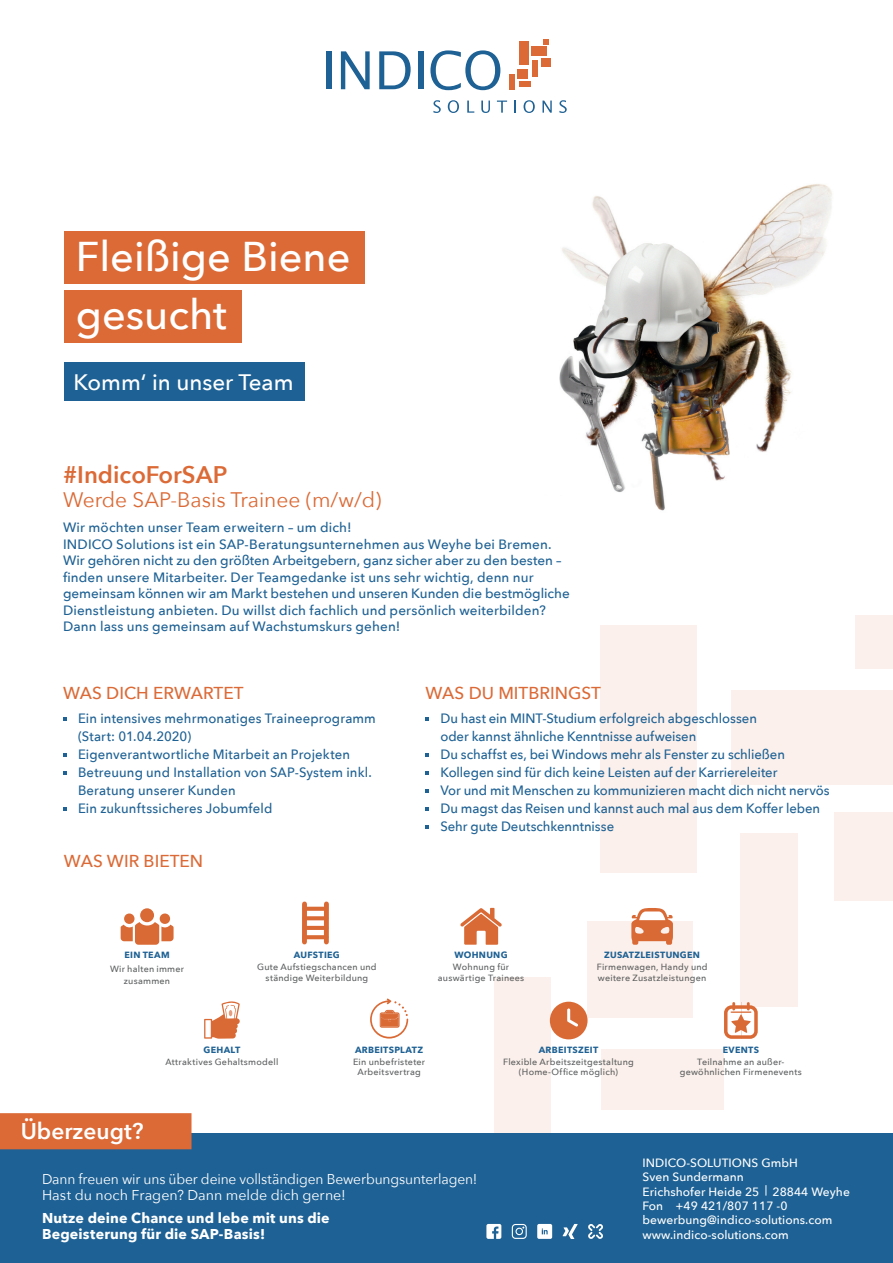
<style>
.page{position:relative;width:893px;height:1263px;background:#fff}
.page>*{position:absolute;margin:0;border:0;box-sizing:border-box;transform-origin:0 0}
.t1{font:500 41.55px/57.4px "Avenir Next";color:#fff}
.t2{font:600 24px "Avenir Next";color:#db6a36}
.t3{font:600 22.65px "Avenir Next";color:#fff}
.t4{font:500 22.35px "Avenir Next";color:#fff}
.t5{font:21px "Avenir Next";color:#db6a36}
.t6{font:500 17.25px "Avenir Next";color:#db6a36}
.t7{font:14.25px/16.5px "Avenir Next";letter-spacing:-.005em;color:#fff}
.t8{font:700 14.25px/16.5px "Avenir Next";letter-spacing:.015em;color:#fff}
.t9{font:500 13.5px/16.5px "Avenir Next";letter-spacing:.005em;color:#1e6194}
.t10{font:500 12px "Avenir Next";letter-spacing:.005em;color:#fff}
.t11{font:500 9px/12px "Avenir Next";letter-spacing:.025em;color:#5e6061;text-align:center}
.s1{font-weight:700;color:#1e6194}
</style>
<div class="page">
<div style="left:600px;top:625px;width:97px;height:248px;background:#fbf0eb"></div>
<div style="left:731px;top:691px;width:162px;height:94px;background:#fbf0eb"></div>
<div style="left:834px;top:812px;width:59px;height:89px;background:#fbf0eb"></div>
<div style="left:855px;top:615px;width:38px;height:54px;background:#fbf0eb"></div>
<div style="left:587px;top:921px;width:105px;height:97px;background:#fbf0eb"></div>
<div style="left:740px;top:833px;width:58px;height:173px;background:#fbf0eb"></div>
<div style="left:601px;top:1049px;width:122px;height:61px;background:#fbf0eb"></div>
<div style="left:494px;top:977px;width:57px;height:157px;background:#fbf0eb"></div>
<img style="left:559px;top:184px;width:273px;height:327px">
<div style="left:0;top:1133px;width:893px;height:130px;background:#1e6194"></div>
<div style="left:519px;top:41px;width:9px;height:23px;background:#db6a36"></div>
<div style="left:532px;top:47px;width:15px;height:9px;background:#db6a36"></div>
<div style="left:541px;top:59px;width:10px;height:8px;background:#db6a36"></div>
<svg style="left:543px;top:40px;width:6px;height:5px"></svg>
<div style="left:518px;top:69px;width:10px;height:9px;background:#db6a36"></div>
<div style="left:532px;top:61px;width:6px;height:16px;background:#db6a36"></div>
<div style="left:519px;top:81px;width:12px;height:6px;background:#db6a36"></div>
<div style="left:509px;top:74px;width:5px;height:15px;background:#db6a36"></div>
<svg style="left:433px;top:100px;width:8px;height:13px"></svg>
<svg style="left:448px;top:100px;width:11px;height:13px"></svg>
<svg style="left:467px;top:101px;width:7px;height:12px"></svg>
<svg style="left:481px;top:101px;width:9px;height:12px"></svg>
<svg style="left:497px;top:101px;width:10px;height:12px"></svg>
<svg style="left:514px;top:101px;width:2px;height:12px"></svg>
<svg style="left:524px;top:100px;width:11px;height:13px"></svg>
<svg style="left:542px;top:101px;width:10px;height:12px"></svg>
<svg style="left:559px;top:100px;width:8px;height:13px"></svg>
<div style="left:326px;top:51px;width:5px;height:38px;background:#1e6194"></div>
<svg style="left:341px;top:51px;width:29px;height:38px"></svg>
<svg style="left:379px;top:51px;width:32px;height:38px"></svg>
<div style="left:418px;top:51px;width:5px;height:38px;background:#1e6194"></div>
<svg style="left:430px;top:50px;width:70px;height:40px"></svg>
<div style="left:0;top:1113px;width:192px;height:36px;background:#db6a36"></div>
<div style="left:64px;top:290px;width:178px;height:52px;background:#db6a36"></div>
<div style="left:64px;top:231px;width:300px;height:52px;background:#db6a36"></div>
<div style="left:64px;top:362px;width:240px;height:39px;background:#1e6194"></div>
<div style="left:160px;top:913px;width:10px;height:11px;background:#da6a35;border-radius:50%"></div>
<div style="left:124px;top:913px;width:11px;height:11px;background:#da6a35;border-radius:50%"></div>
<svg style="left:121px;top:922px;width:53px;height:23px"></svg>
<div style="left:140px;top:908px;width:14px;height:14px;background:#da6a35;border-radius:50%"></div>
<svg style="left:302px;top:901px;width:27px;height:43px"></svg>
<svg style="left:304px;top:907px;width:22px;height:4px"></svg>
<svg style="left:305px;top:916px;width:21px;height:4px"></svg>
<hr style="left:305px;top:926px;width:21px;height:4px;background:#da6a35">
<svg style="left:305px;top:935px;width:21px;height:4px"></svg>
<svg style="left:631px;top:908px;width:42px;height:37px"></svg>
<svg style="left:460px;top:908px;width:42px;height:37px"></svg>
<svg style="left:204px;top:1001px;width:36px;height:38px"></svg>
<div style="left:724px;top:1005px;width:34px;height:34px;border:3px solid #da6a35;border-radius:6px"></div>
<svg style="left:731px;top:1002px;width:20px;height:37px"></svg>
<svg style="left:425px;top:717px;width:4px;height:4px"></svg>
<svg style="left:425px;top:753px;width:4px;height:4px"></svg>
<svg style="left:425px;top:771px;width:4px;height:4px"></svg>
<svg style="left:425px;top:789px;width:4px;height:4px"></svg>
<svg style="left:425px;top:807px;width:4px;height:4px"></svg>
<svg style="left:425px;top:825px;width:4px;height:4px"></svg>
<svg style="left:486px;top:1224px;width:15px;height:15px"></svg>
<div style="left:512px;top:1224px;width:15px;height:15px;border:1px solid #fff;border-radius:3px"></div>
<div style="left:515px;top:1228px;width:8px;height:7px;border:1px solid #fff;border-radius:50%"></div>
<svg style="left:537px;top:1224px;width:15px;height:15px"></svg>
<svg style="left:563px;top:1224px;width:15px;height:15px"></svg>
<svg style="left:588px;top:1224px;width:15px;height:15px"></svg>
<svg style="left:63px;top:717px;width:4px;height:3px"></svg>
<svg style="left:63px;top:753px;width:4px;height:3px"></svg>
<svg style="left:63px;top:771px;width:4px;height:3px"></svg>
<svg style="left:63px;top:807px;width:4px;height:3px"></svg>
<svg style="left:550px;top:1002px;width:38px;height:37px"></svg>
<svg style="left:370px;top:999px;width:38px;height:39px"></svg>
<p class="t1" style="left:76px;top:227px;width:276px">Fleißige Biene gesucht</p>
<p class="t4" style="left:74px;top:363px;width:222px">Komm‘ in unser Team</p>
<p class="t2" style="left:63px;top:454px;width:166px">#IndicoForSAP</p>
<p class="t5" style="left:63px;top:482px;width:320px">Werde SAP-Basis Trainee (m/w/d)</p>
<p class="t9" style="left:63px;top:519px;width:508px">Wir möchten unser Team erweitern – um dich!<br>INDICO Solutions ist ein SAP-Beratungsunternehmen aus Weyhe bei Bremen.<br>Wir gehören nicht zu den größten Arbeitgebern, ganz sicher aber zu den besten – finden unsere Mitarbeiter. Der Teamgedanke ist uns sehr wichtig, denn nur gemeinsam können wir am Markt bestehen und unseren Kunden die bestmögliche Dienstleistung anbieten. Du willst dich fachlich und persönlich weiterbilden?<br>Dann lass uns gemeinsam auf Wachstumskurs gehen!</p>
<p class="t6" style="left:63px;top:678px;width:182px">WAS DICH ERWARTET</p>
<p class="t9" style="left:78px;top:709px;width:299px">Ein intensives mehrmonatiges Traineeprogramm</p>
<p class="t9" style="left:78px;top:727px;width:115px">(Start: 01.04.2020)</p>
<p class="t9" style="left:78px;top:745px;width:274px">Eigenverantwortliche Mitarbeit an Projekten</p>
<p class="t9" style="left:78px;top:762px;width:295px;line-height:18px">Betreuung und Installation von SAP-System inkl.<br>Beratung unserer Kunden</p>
<p class="t9" style="left:78px;top:799px;width:196px">Ein zukunftssicheres Jobumfeld</p>
<p class="t6" style="left:425px;top:678px;width:177px">WAS DU MITBRINGST</p>
<p class="t9" style="left:440px;top:709px;width:318px;line-height:18px">Du hast ein MINT-Studium erfolgreich abgeschlossen oder kannst ähnliche Kenntnisse aufweisen</p>
<p class="t9" style="left:440px;top:746px;width:346px">Du schaffst es, bei Windows mehr als Fenster zu schließen</p>
<p class="t9" style="left:440px;top:764px;width:339px">Kollegen sind für dich keine Leisten auf der Karriereleiter</p>
<p class="t9" style="left:440px;top:782px;width:391px">Vor und mit Menschen zu kommunizieren macht dich nicht nervös</p>
<p class="t9" style="left:440px;top:800px;width:381px">Du magst das Reisen und kannst auch mal aus dem Koffer leben</p>
<p class="t9" style="left:440px;top:818px;width:175px">Sehr gute Deutschkenntnisse</p>
<p class="t6" style="left:64px;top:847px;width:141px">WAS WIR BIETEN</p>
<p class="t11" style="left:110px;top:947px;width:76px;line-height:14.2px"><span class="s1">EIN TEAM<br></span>Wir halten immer</p>
<p class="t11" style="left:124px;top:975px;width:48px">zusammen</p>
<p class="t11" style="left:257px;top:949px;width:121px"><span class="s1">AUFSTIEG<br></span>Gute Aufstiegschancen und</p>
<p class="t11" style="left:266px;top:971px;width:104px">ständige Weiterbildung</p>
<p class="t11" style="left:453px;top:949px;width:58px;text-align:left"><span class="s1">WOHNUNG<br></span>Wohnung für</p>
<p class="t11" style="left:438px;top:971px;width:88px">auswärtige Trainees</p>
<p class="t11" style="left:597px;top:949px;width:112px"><span class="s1">ZUSATZLEISTUNGEN<br></span>Firmenwagen, Handy und</p>
<p class="t11" style="left:598px;top:971px;width:110px">weitere Zusatzleistungen</p>
<p class="t11" style="left:165px;top:1043px;width:114px"><span class="s1">GEHALT<br></span>Attraktives Gehaltsmodell</p>
<p class="t11" style="left:503px;top:1043px;width:132px"><span class="s1">ARBEITSZEIT<br></span>Flexible Arbeitszeitgestaltung</p>
<p class="t11" style="left:519px;top:1066px;width:101px">(Home-Office möglich)</p>
<p class="t11" style="left:353px;top:1043px;width:74px;text-align:left"><span class="s1">ARBEITSPLATZ<br></span>Ein unbefristeter</p>
<p class="t11" style="left:357px;top:1066px;width:65px">Arbeitsvertrag</p>
<p class="t11" style="left:697px;top:1043px;width:89px"><span class="s1">EVENTS<br></span>Teilnahme an außer-</p>
<p class="t11" style="left:680px;top:1066px;width:124px">gewöhnlichen Firmenevents</p>
<p class="t3" style="left:21px;top:1112px;width:124px">Überzeugt?</p>
<p class="t7" style="left:42px;top:1170px;width:437px">Dann freuen wir uns über deine vollständigen Bewerbungsunterlagen!<br>Hast du noch Fragen? Dann melde dich gerne!</p>
<p class="t8" style="left:42px;top:1209px;width:289px">Nutze deine Chance und lebe mit uns die<br>Begeisterung für die SAP-Basis!</p>
<p class="t10" style="left:642px;top:1152px;width:157px">INDICO-SOLUTIONS GmbH</p>
<p class="t10" style="left:642px;top:1167px;width:103px">Sven Sundermann</p>
<p class="t10" style="left:642px;top:1181px;width:209px">Erichshofer Heide 25 28844 Weyhe</p>
<p class="t10" style="left:642px;top:1196px;width:147px">Fon +49 421/807 117 -0</p>
<p class="t10" style="left:642px;top:1210px;width:191px">bewerbung@indico-solutions.com</p>
<p class="t10" style="left:642px;top:1224px;width:148px">www.indico-solutions.com</p>
</div>
